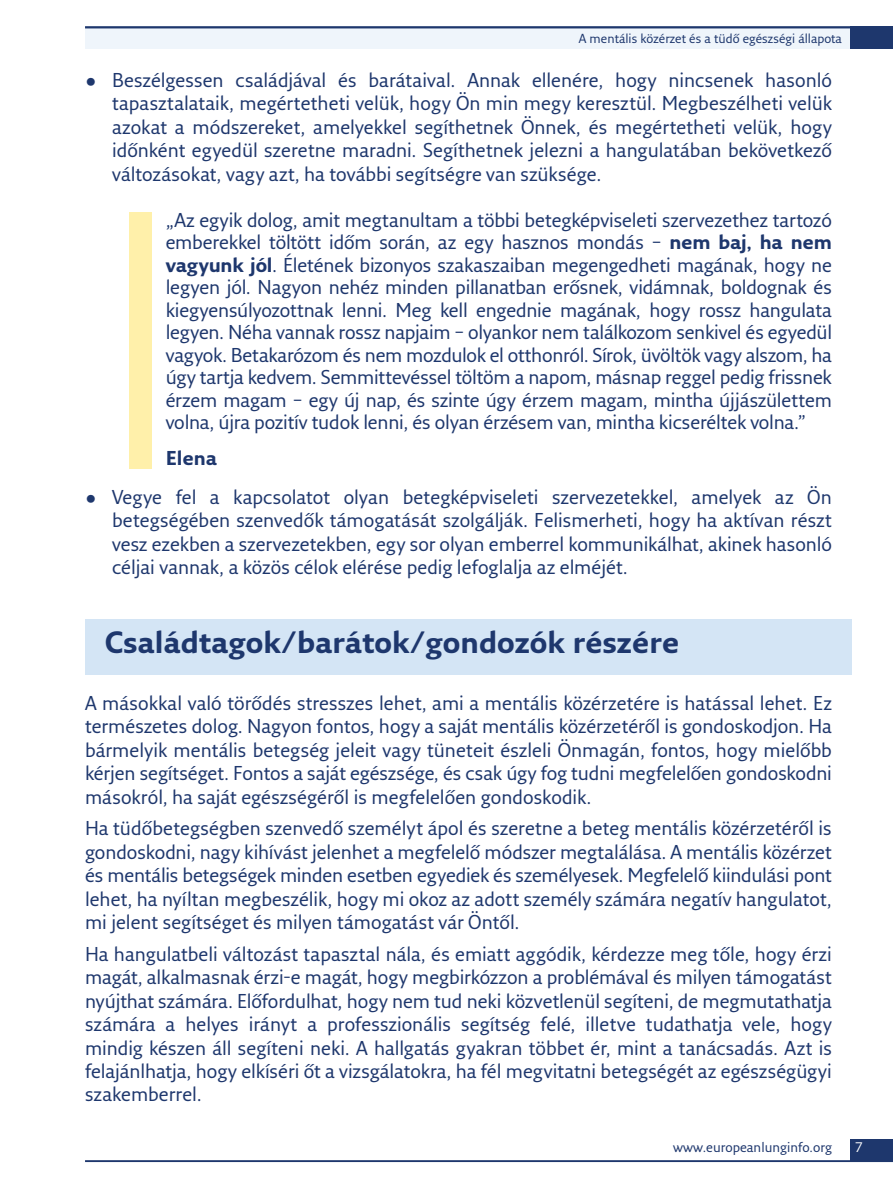
<style>
.page{position:relative;width:893px;height:1191px;background:#fff}
.page>*{position:absolute;margin:0;border:0;box-sizing:border-box;transform-origin:0 0}
.t1{font:700 30px "Fresco Sans Pro";color:#1e376d}
.H___B-head{font:19.5px/23.4px "Fresco Sans Pro";color:#1e376d;text-align:justify}
.H___B-head-2{font:700 19.5px "Fresco Sans Pro";letter-spacing:-.005em;color:#1e376d}
.Running_foot_left{font:13.5px "Fresco Sans Pro";color:#1e376d}
.Folio_left{font:13.5px "Fresco Sans Pro";color:#fff}
.Running_head_left{font:12.75px "Fresco Sans Pro";color:#1e376d}
.s1{font-weight:700}
</style>
<div class="page">
<div style="left:85px;top:26px;width:808px;height:23px;background:#eff5fb"></div>
<div style="left:850px;top:26px;width:43px;height:23px;background:#1e376d"></div>
<div style="left:850px;top:1138px;width:43px;height:23px;background:#1e376d"></div>
<hr style="left:85px;top:26px;width:808px;height:2px;background:#1e376d">
<hr style="left:85px;top:1160px;width:808px;height:2px;background:#1e376d">
<div style="left:129px;top:212px;width:23px;height:257px;background:#fff0aa"></div>
<div style="left:85px;top:619px;width:766px;height:55px;background:#d4e5f5"></div>
<p class="Running_head_left" style="left:579px;top:30px;width:265px">A mentális közérzet és a tüdő egészségi állapota</p>
<p class="H___B-head" style="left:112px;top:68px;width:721px;text-indent:-27px">• Beszélgessen családjával és barátaival. Annak ellenére, hogy nincsenek hasonló tapasztalataik, megértetheti velük, hogy Ön min megy keresztül. Megbeszélheti velük azokat a módszereket, amelyekkel segíthetnek Önnek, és megértetheti velük, hogy időnként egyedül szeretne maradni. Segíthetnek jelezni a hangulatában bekövetkező változásokat, vagy azt, ha további segítségre van szüksége.</p>
<p class="H___B-head" style="left:166px;top:208px;width:668px;line-height:22.5px">„Az egyik dolog, amit megtanultam a többi betegképviseleti szervezethez tartozó emberekkel töltött időm során, az egy hasznos mondás – <span class="s1">nem baj, ha nem vagyunk jól</span>. Életének bizonyos szakaszaiban megengedheti magának, hogy ne legyen jól. Nagyon nehéz minden pillanatban erősnek, vidámnak, boldognak és kiegyensúlyozottnak lenni. Meg kell engednie magának, hogy rossz hangulata legyen. Néha vannak rossz napjaim – olyankor nem találkozom senkivel és egyedül vagyok. Betakarózom és nem mozdulok el otthonról. Sírok, üvöltök vagy alszom, ha úgy tartja kedvem. Semmittevéssel töltöm a napom, másnap reggel pedig frissnek érzem magam – egy új nap, és szinte úgy érzem magam, mintha újjászülettem volna, újra pozitív tudok lenni, és olyan érzésem van, mintha kicseréltek volna.”</p>
<p class="H___B-head-2" style="left:166px;top:445px;width:53px">Elena</p>
<p class="H___B-head" style="left:112px;top:484px;width:721px;text-indent:-27px">• Vegye fel a kapcsolatot olyan betegképviseleti szervezetekkel, amelyek az Ön betegségében szenvedők támogatását szolgálják. Felismerheti, hogy ha aktívan részt vesz ezekben a szervezetekben, egy sor olyan emberrel kommunikálhat, akinek hasonló céljai vannak, a közös célok elérése pedig lefoglalja az elméjét.</p>
<p class="t1" style="left:105px;top:623px;width:576px">Családtagok/barátok/gondozók részére</p>
<p class="H___B-head" style="left:85px;top:691px;width:748px">A másokkal való törődés stresszes lehet, ami a mentális közérzetére is hatással lehet. Ez természetes dolog. Nagyon fontos, hogy a saját mentális közérzetéről is gondoskodjon. Ha bármelyik mentális betegség jeleit vagy tüneteit észleli Önmagán, fontos, hogy mielőbb kérjen segítséget. Fontos a saját egészsége, és csak úgy fog tudni megfelelően gondoskodni másokról, ha saját egészségéről is megfelelően gondoskodik.</p>
<p class="H___B-head" style="left:85px;top:816px;width:748px">Ha tüdőbetegségben szenvedő személyt ápol és szeretne a beteg mentális közérzetéről is gondoskodni, nagy kihívást jelenhet a megfelelő módszer megtalálása. A mentális közérzet és mentális betegségek minden esetben egyediek és személyesek. Megfelelő kiindulási pont lehet, ha nyíltan megbeszélik, hogy mi okoz az adott személy számára negatív hangulatot, mi jelent segítséget és milyen támogatást vár Öntől.</p>
<p class="H___B-head" style="left:85px;top:942px;width:748px">Ha hangulatbeli változást tapasztal nála, és emiatt aggódik, kérdezze meg tőle, hogy érzi magát, alkalmasnak érzi-e magát, hogy megbirkózzon a problémával és milyen támogatást nyújthat számára. Előfordulhat, hogy nem tud neki közvetlenül segíteni, de megmutathatja számára a helyes irányt a professzionális segítség felé, illetve tudathatja vele, hogy mindig készen áll segíteni neki. A hallgatás gyakran többet ér, mint a tanácsadás. Azt is felajánlhatja, hogy elkíséri őt a vizsgálatokra, ha fél megvitatni betegségét az egészségügyi szakemberrel.</p>
<p class="Running_foot_left" style="left:673px;top:1138px;width:160px">www.europeanlunginfo.org</p>
<p class="Folio_left" style="left:855px;top:1139px;width:10px">7</p>
</div>
